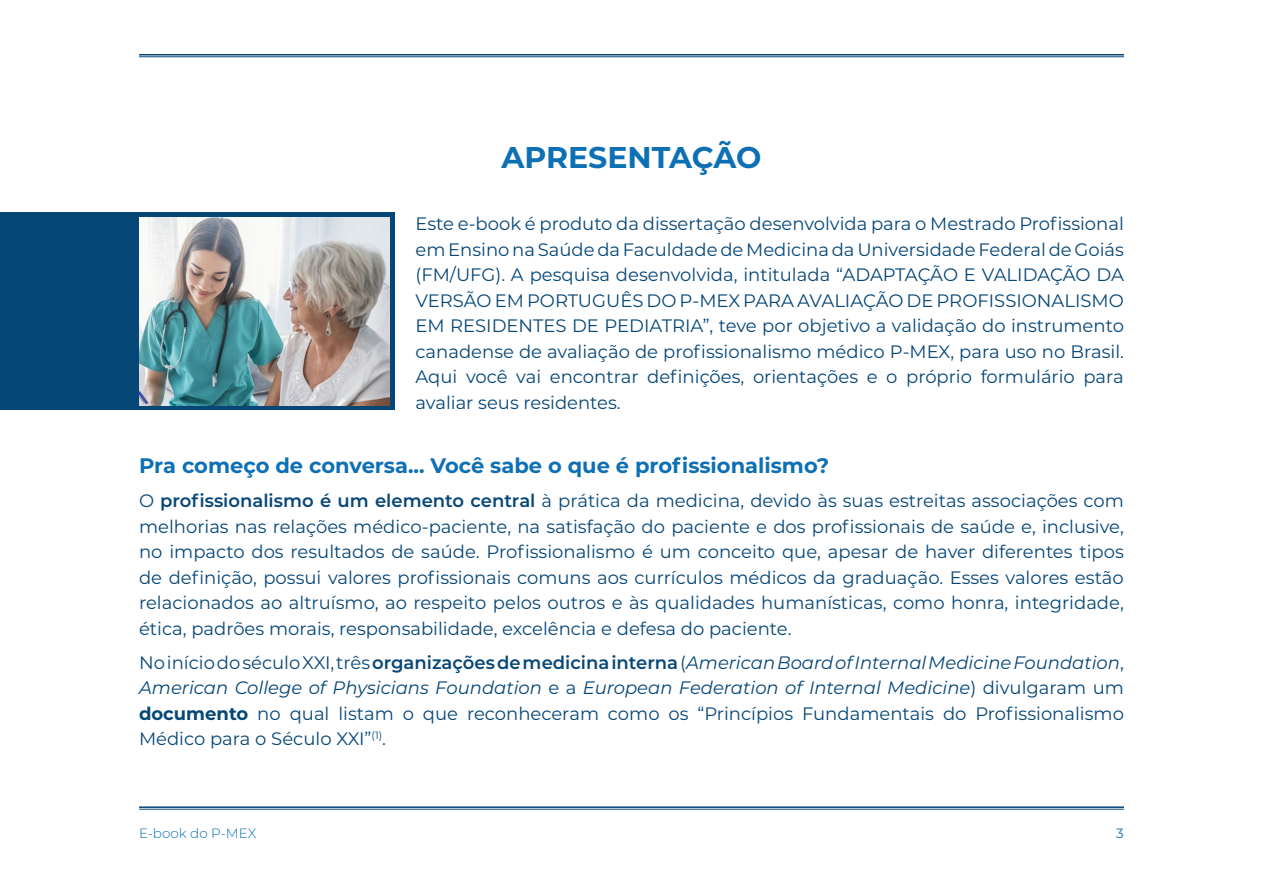
<style>
.page{position:relative;width:1263px;height:893px;background:#fff}
.page>*{position:absolute;margin:0;border:0;box-sizing:border-box;transform-origin:0 0}
.t1{font:700 30px "Montserrat";color:#0d70b5}
.t2{font:700 21px "Montserrat";color:#0d70b5}
.t3{font:18px/25.5px "Montserrat";color:#074778;text-align:justify}
.t4{font:300 13.5px "Montserrat";color:#0d70b5}
.t5{font:13.5px "Montserrat";color:#0d70b5}
.s1{font-weight:600}
.s2{font-style:italic}
.s3{font-weight:700}
</style>
<div class="page">
<hr style="left:139px;top:806px;width:985px;height:2px;background:#074778">
<hr style="left:139px;top:809px;width:985px;height:1px;background:#074778">
<hr style="left:139px;top:54px;width:985px;height:2px;background:#074778">
<hr style="left:139px;top:56px;width:985px;height:1px;background:#074778">
<div style="left:0;top:213px;width:394px;height:197px;background:#074778"></div>
<img style="left:139px;top:217px;width:251px;height:189px">
<h1 class="t1" style="left:501px;top:136px;width:262px">APRESENTAÇÃO</h1>
<p class="t3" style="left:415px;top:210px;width:710px">Este e-book é produto da dissertação desenvolvida para o Mestrado Profissional em Ensino na Saúde da Faculdade de Medicina da Universidade Federal de Goiás (FM/UFG). A pesquisa desenvolvida, intitulada “ADAPTAÇÃO E VALIDAÇÃO DA VERSÃO EM PORTUGUÊS DO P-MEX PARA AVALIAÇÃO DE PROFISSIONALISMO EM RESIDENTES DE PEDIATRIA”, teve por objetivo a validação do instrumento canadense de avaliação de profissionalismo médico P-MEX, para uso no Brasil.<br>Aqui você vai encontrar definições, orientações e o próprio formulário para avaliar seus residentes.</p>
<p class="t2" style="left:139px;top:451px;width:692px">Pra começo de conversa... Você sabe o que é profissionalismo?</p>
<p class="t3" style="left:139px;top:487px;width:986px">O <span class="s1">profissionalismo é um elemento central</span> à prática da medicina, devido às suas estreitas associações com melhorias nas relações médico-paciente, na satisfação do paciente e dos profissionais de saúde e, inclusive, no impacto dos resultados de saúde. Profissionalismo é um conceito que, apesar de haver diferentes tipos de definição, possui valores profissionais comuns aos currículos médicos da graduação. Esses valores estão relacionados ao altruísmo, ao respeito pelos outros e às qualidades humanísticas, como honra, integridade, ética, padrões morais, responsabilidade, excelência e defesa do paciente.</p>
<p class="t3" style="left:139px;top:649px;width:986px">No início do século XXI, três <span class="s1">organizações de medicina interna</span> (<span class="s2">American Board of Internal Medicine Foundation</span>, <span class="s2">American College of Physicians Foundation</span> e a <span class="s2">European Federation of Internal Medicine</span>) divulgaram um <span class="s3">documento</span> no qual listam o que reconheceram como os “Princípios Fundamentais do Profissionalismo Médico para o Século XXI”<sup>(1)</sup>.</p>
<p class="t4" style="left:139px;top:824px;width:119px">E-book do P-MEX</p>
<p class="t5" style="left:1116px;top:824px;width:9px">3</p>
</div>
